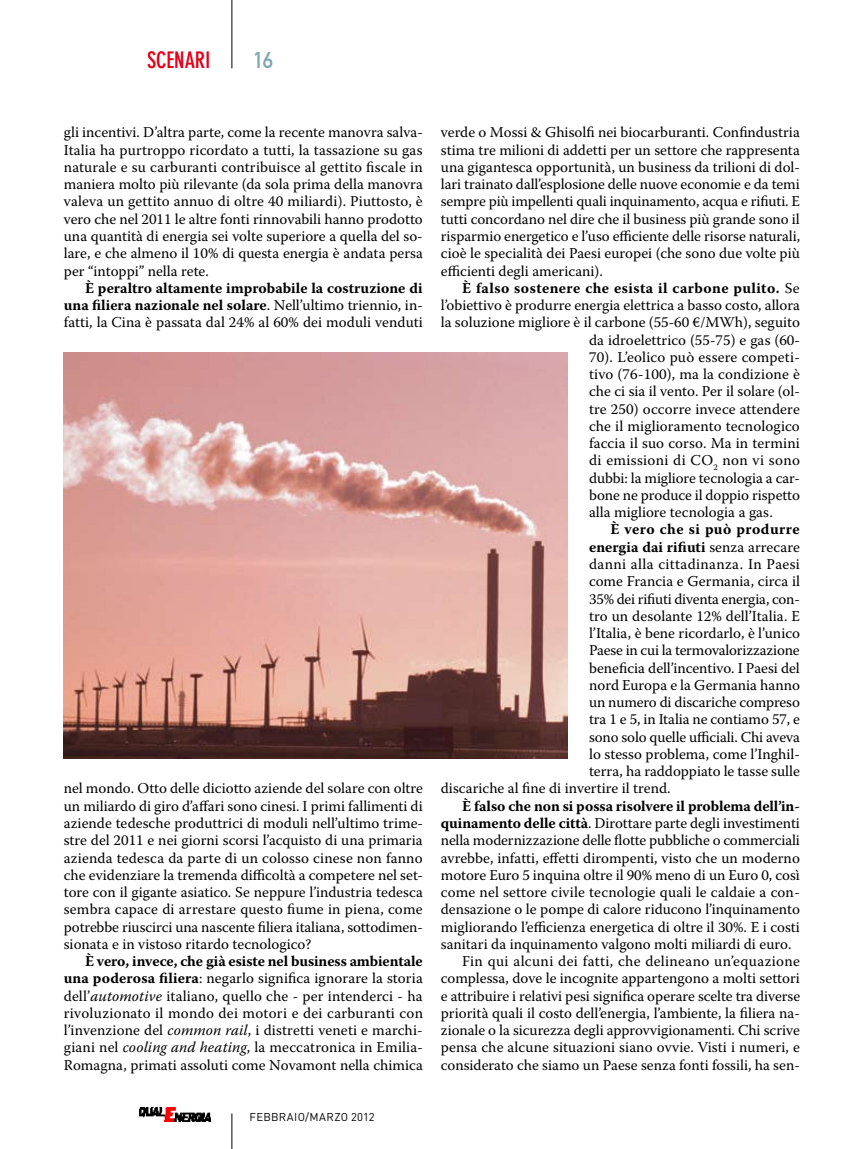
<style>
.page{position:relative;width:851px;height:1149px;background:#fff}
.page>*{position:absolute;margin:0;border:0;box-sizing:border-box;transform-origin:0 0}
.t1{font:700 condensed 22.5px "DIN Neuzeit Grotesk";letter-spacing:-.005em;color:#e2001a}
.t2{font:22.5px "DIN Mittelschrift";color:#7fa9b1}
.t3{font:15px/17.2px "Warnock Pro";color:#000;text-align:justify}
.t4{font:700 15px/17.2px "Warnock Pro";letter-spacing:.005em;color:#000;text-align:justify}
.t5{font:15px "Warnock Pro";letter-spacing:.02em;color:#000}
.t6{font:15px "Warnock Pro";letter-spacing:.025em;color:#000}
.t7{font:700 15px "Warnock Pro";letter-spacing:.025em;color:#000}
.t8{font:700 15px "Warnock Pro";letter-spacing:.03em;color:#000}
.t9{font:11.25px "DIN";letter-spacing:.025em;color:#000}
.s1{font-weight:400}
.s2{font-weight:700}
.s3{font-style:italic}
</style>
<div class="page">
<hr style="left:231px;top:1112px;width:1px;height:36px;background:#000">
<img style="left:139px;top:1107px;width:72px;height:14px">
<hr style="left:231px;top:0;width:1px;height:68px;background:#000">
<img style="left:64px;top:352px;width:503px;height:406px">
<h1 class="t1" style="left:147px;top:47px;width:65px">SCENARI</h1>
<h1 class="t2" style="left:253px;top:47px;width:22px">16</h1>
<p class="t3" style="left:64px;top:123px;width:360px">gli incentivi. D’altra parte, come la recente manovra salva-Italia ha purtroppo ricordato a tutti, la tassazione su gas naturale e su carburanti contribuisce al gettito fiscale in maniera molto più rilevante (da sola prima della manovra valeva un gettito annuo di oltre 40 miliardi). Piuttosto, è vero che nel 2011 le altre fonti rinnovabili hanno prodotto una quantità di energia sei volte superiore a quella del so&shy;lare, e che almeno il 10% di questa energia è andata persa per “intoppi” nella rete.</p>
<p class="t4" style="left:64px;top:279px;width:360px;text-indent:21px">È peraltro altamente improbabile la costruzione di una filiera nazionale nel solare<span class="s1">. Nell’ultimo triennio, in&shy;fatti, la Cina è passata dal 24% al 60% dei moduli venduti</span></p>
<p class="t3" style="left:64px;top:779px;width:360px">nel mondo. Otto delle diciotto aziende del solare con oltre un miliardo di giro d’affari sono cinesi. I primi fallimenti di aziende tedesche produttrici di moduli nell’ultimo trime&shy;stre del 2011 e nei giorni scorsi l’acquisto di una primaria azienda tedesca da parte di un colosso cinese non fanno che evidenziare la tremenda difficoltà a competere nel set&shy;tore con il gigante asiatico. Se neppure l’industria tedesca sembra capace di arrestare questo fiume in piena, come potrebbe riuscirci una nascente filiera italiana, sottodimen&shy;sionata e in vistoso ritardo tecnologico?</p>
<p class="t3" style="left:64px;top:951px;width:360px;text-indent:21px"><span class="s2">È vero, invece, che già esiste nel business ambientale una poderosa filiera</span>: negarlo significa ignorare la storia dell’<span class="s3">automotive</span> italiano, quello che - per intenderci - ha rivoluzionato il mondo dei motori e dei carburanti con l’invenzione del <span class="s3">common rail</span>, i distretti veneti e marchi&shy;giani nel <span class="s3">cooling and heating</span>, la meccatronica in Emilia-Romagna, primati assoluti come Novamont nella chimica</p>
<p class="t9" style="left:249px;top:1109px;width:126px">FEBBRAIO/MARZO 2012</p>
<p class="t3" style="left:441px;top:123px;width:360px">verde o Mossi &amp; Ghisolfi nei biocarburanti. Confindustria stima tre milioni di addetti per un settore che rappresenta una gigantesca opportunità, un business da trilioni di dol&shy;lari trainato dall’esplosione delle nuove economie e da temi sempre più impellenti quali inquinamento, acqua e rifiuti. E tutti concordano nel dire che il business più grande sono il risparmio energetico e l’uso efficiente delle risorse naturali, cioè le specialità dei Paesi europei (che sono due volte più efficienti degli americani).</p>
<p class="t7" style="left:462px;top:279px;width:339px">È falso sostenere che esista il carbone pulito. <span class="s1">Se</span></p>
<p class="t3" style="left:441px;top:296px;width:360px">l’obiettivo è produrre energia elettrica a basso costo, allora</p>
<p class="t3" style="left:441px;top:313px;width:360px">la soluzione migliore è il carbone (55-60 €/MWh), seguito</p>
<p class="t3" style="left:589px;top:330px;width:212px">da idroelettrico (55-75) e gas (60-</p>
<p class="t3" style="left:589px;top:348px;width:212px">70). L’eolico può essere competi-</p>
<p class="t3" style="left:589px;top:365px;width:212px">tivo (76-100), ma la condizione è</p>
<p class="t3" style="left:589px;top:382px;width:212px">che ci sia il vento. Per il solare (ol-</p>
<p class="t3" style="left:589px;top:399px;width:212px">tre 250) occorre invece attendere</p>
<p class="t3" style="left:589px;top:417px;width:212px">che il miglioramento tecnologico</p>
<p class="t3" style="left:589px;top:434px;width:212px">faccia il suo corso. Ma in termini</p>
<p class="t5" style="left:589px;top:451px;width:212px">di emissioni di CO<sub>2</sub> non vi sono</p>
<p class="t3" style="left:589px;top:468px;width:212px">dubbi: la migliore tecnologia a car-</p>
<p class="t3" style="left:589px;top:486px;width:212px">bone ne produce il doppio rispetto</p>
<p class="t3" style="left:589px;top:503px;width:185px">alla migliore tecnologia a gas.</p>
<p class="t8" style="left:610px;top:520px;width:191px">È vero che si può produrre</p>
<p class="t4" style="left:589px;top:537px;width:212px">energia dai rifiuti <span class="s1">senza arrecare</span></p>
<p class="t5" style="left:589px;top:555px;width:212px">danni alla cittadinanza. In Paesi</p>
<p class="t3" style="left:589px;top:572px;width:212px">come Francia e Germania, circa il</p>
<p class="t3" style="left:589px;top:589px;width:212px">35% dei rifiuti diventa energia, con-</p>
<p class="t3" style="left:589px;top:606px;width:212px">tro un desolante 12% dell’Italia. E</p>
<p class="t3" style="left:589px;top:624px;width:212px">l’Italia, è bene ricordarlo, è l’unico</p>
<p class="t3" style="left:589px;top:641px;width:212px">Paese in cui la termovalorizzazione</p>
<p class="t3" style="left:589px;top:658px;width:212px">beneficia dell’incentivo. I Paesi del</p>
<p class="t3" style="left:589px;top:675px;width:212px">nord Europa e la Germania hanno</p>
<p class="t3" style="left:589px;top:693px;width:212px">un numero di discariche compreso</p>
<p class="t3" style="left:589px;top:710px;width:212px">tra 1 e 5, in Italia ne contiamo 57, e</p>
<p class="t3" style="left:589px;top:727px;width:212px">sono solo quelle ufficiali. Chi aveva</p>
<p class="t3" style="left:589px;top:744px;width:212px">lo stesso problema, come l’Inghil-</p>
<p class="t3" style="left:589px;top:762px;width:212px">terra, ha raddoppiato le tasse sulle</p>
<p class="t3" style="left:441px;top:779px;width:231px">discariche al fine di invertire il trend.</p>
<p class="t4" style="left:462px;top:796px;width:339px">È falso che non si possa risolvere il problema dell’in-</p>
<p class="t3" style="left:441px;top:813px;width:360px"><span class="s2">quinamento delle città</span>. Dirottare parte degli investimenti</p>
<p class="t3" style="left:441px;top:831px;width:360px">nella modernizzazione delle flotte pubbliche o commerciali</p>
<p class="t3" style="left:441px;top:848px;width:360px">avrebbe, infatti, effetti dirompenti, visto che un moderno</p>
<p class="t3" style="left:441px;top:865px;width:360px">motore Euro 5 inquina oltre il 90% meno di un Euro 0, così</p>
<p class="t3" style="left:441px;top:882px;width:360px">come nel settore civile tecnologie quali le caldaie a con-</p>
<p class="t3" style="left:441px;top:900px;width:360px">densazione o le pompe di calore riducono l’inquinamento</p>
<p class="t3" style="left:441px;top:917px;width:360px">migliorando l’efficienza energetica di oltre il 30%. E i costi</p>
<p class="t3" style="left:441px;top:934px;width:352px">sanitari da inquinamento valgono molti miliardi di euro.</p>
<p class="t6" style="left:462px;top:951px;width:339px">Fin qui alcuni dei fatti, che delineano un’equazione</p>
<p class="t3" style="left:441px;top:969px;width:360px">complessa, dove le incognite appartengono a molti settori</p>
<p class="t3" style="left:441px;top:986px;width:361px">e attribuire i relativi pesi significa operare scelte tra diverse</p>
<p class="t3" style="left:441px;top:1003px;width:360px">priorità quali il costo dell’energia, l’ambiente, la filiera na-</p>
<p class="t3" style="left:441px;top:1020px;width:360px">zionale o la sicurezza degli approvvigionamenti. Chi scrive</p>
<p class="t3" style="left:441px;top:1038px;width:360px">pensa che alcune situazioni siano ovvie. Visti i numeri, e</p>
<p class="t3" style="left:441px;top:1055px;width:360px">considerato che siamo un Paese senza fonti fossili, ha sen-</p>
</div>
